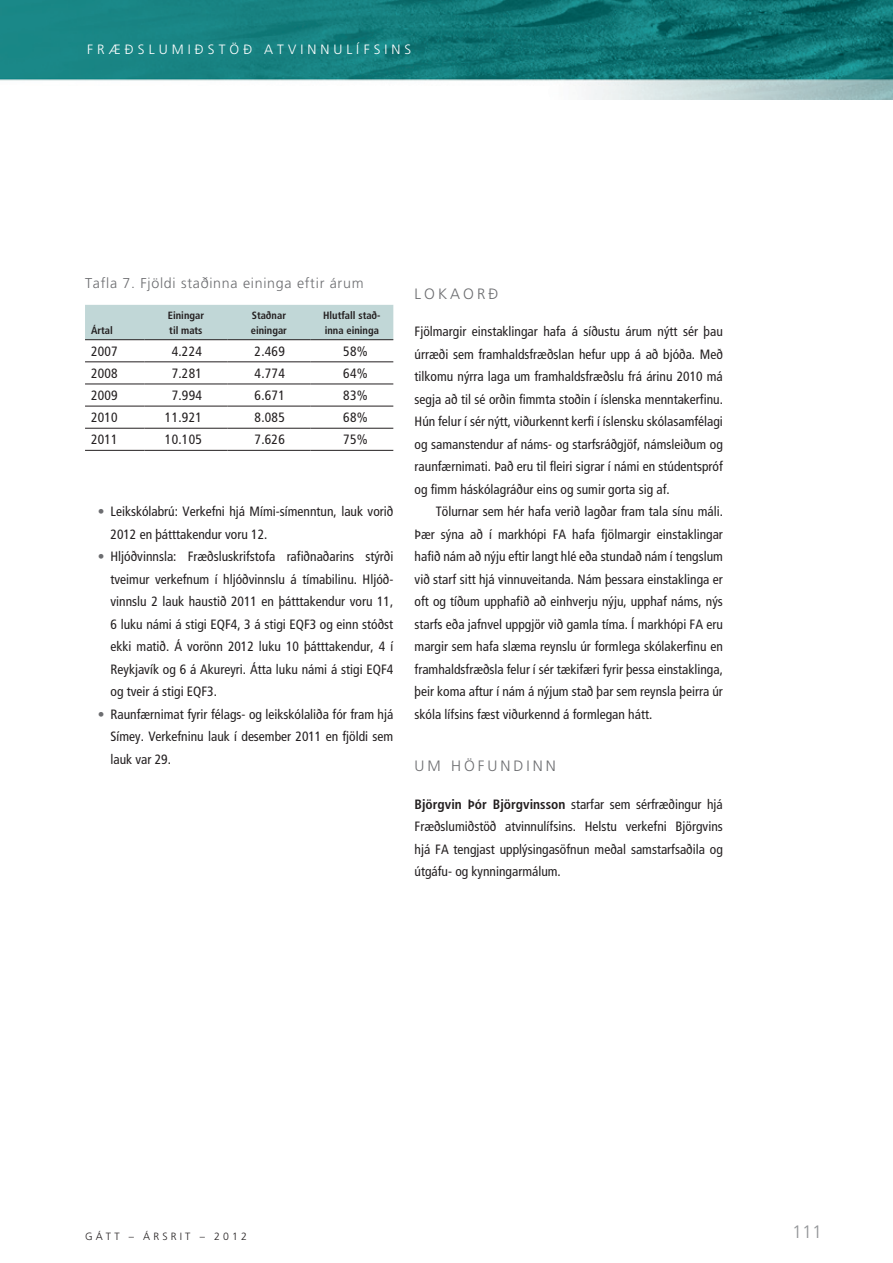
<style>
.page{position:relative;width:893px;height:1263px;background:#fff}
.page>*{position:absolute;margin:0;border:0;box-sizing:border-box;transform-origin:0 0}
.t1{font:300 18px "Frutiger";color:#939598}
.t2{font:300 15px "Frutiger";letter-spacing:.2em;color:#6c6d70}
.t3{font:300 14.25px "Frutiger";letter-spacing:.05em;color:#6c6d70}
.t4{font:condensed 13.5px/22.5px "Frutiger";color:#231f20;text-align:justify}
.t5{font:300 13.5px "Frutiger";letter-spacing:.3em;color:#fff}
.t6{font:700 condensed 10.5px/15px "Frutiger";color:#231f20}
.t7{font:300 10.5px "Frutiger";letter-spacing:.3em;color:#231f20}
.s1{color:#6c6d70}
.s2{font-weight:700}
</style>
<div class="page">
<img style="left:0;top:0;width:893px;height:100px">
<div style="left:85px;top:305px;width:308px;height:34px;background:#c1d7d7"></div>
<hr style="left:85px;top:361px;width:59px;height:1px;background:#231f20">
<hr style="left:144px;top:361px;width:83px;height:1px;background:#231f20">
<hr style="left:227px;top:361px;width:83px;height:1px;background:#231f20">
<hr style="left:310px;top:361px;width:83px;height:1px;background:#231f20">
<hr style="left:85px;top:383px;width:59px;height:1px;background:#231f20">
<hr style="left:144px;top:383px;width:83px;height:1px;background:#231f20">
<hr style="left:227px;top:383px;width:83px;height:1px;background:#231f20">
<hr style="left:310px;top:383px;width:83px;height:1px;background:#231f20">
<hr style="left:85px;top:406px;width:59px;height:1px;background:#231f20">
<hr style="left:144px;top:406px;width:83px;height:1px;background:#231f20">
<hr style="left:227px;top:406px;width:83px;height:1px;background:#231f20">
<hr style="left:310px;top:406px;width:83px;height:1px;background:#231f20">
<hr style="left:85px;top:428px;width:59px;height:1px;background:#231f20">
<hr style="left:144px;top:428px;width:83px;height:1px;background:#231f20">
<hr style="left:227px;top:428px;width:83px;height:1px;background:#231f20">
<hr style="left:310px;top:428px;width:83px;height:1px;background:#231f20">
<hr style="left:85px;top:450px;width:59px;height:1px;background:#231f20">
<hr style="left:144px;top:450px;width:83px;height:1px;background:#231f20">
<hr style="left:227px;top:450px;width:83px;height:1px;background:#231f20">
<hr style="left:310px;top:450px;width:83px;height:1px;background:#231f20">
<hr style="left:85px;top:339px;width:59px;height:1px;background:#231f20">
<hr style="left:144px;top:339px;width:83px;height:1px;background:#231f20">
<hr style="left:227px;top:339px;width:83px;height:1px;background:#231f20">
<hr style="left:310px;top:339px;width:83px;height:1px;background:#231f20">
<p class="t5" style="left:87px;top:42px;width:326px">FRÆÐSLUMIÐSTÖÐ ATVINNULÍFSINS</p>
<p class="t3" style="left:85px;top:275px;width:280px">Tafla 7. Fjöldi staðinna eininga eftir árum</p>
<p class="t6" style="left:91px;top:323px;width:23px">Ártal</p>
<p class="t6" style="left:168px;top:308px;width:38px">Einingar til mats</p>
<p class="t6" style="left:251px;top:308px;width:38px">Staðnar einingar</p>
<p class="t6" style="left:323px;top:308px;width:59px">Hlutfall stað&shy;inna eininga</p>
<p class="t4" style="left:91px;top:340px;width:28px">2007</p>
<p class="t4" style="left:172px;top:340px;width:32px">4.224</p>
<p class="t4" style="left:255px;top:340px;width:32px">2.469</p>
<p class="t4" style="left:343px;top:340px;width:26px">58%</p>
<p class="t4" style="left:91px;top:362px;width:28px">2008</p>
<p class="t4" style="left:172px;top:362px;width:32px">7.281</p>
<p class="t4" style="left:255px;top:362px;width:32px">4.774</p>
<p class="t4" style="left:343px;top:362px;width:26px">64%</p>
<p class="t4" style="left:91px;top:384px;width:28px">2009</p>
<p class="t4" style="left:172px;top:384px;width:32px">7.994</p>
<p class="t4" style="left:255px;top:384px;width:32px">6.671</p>
<p class="t4" style="left:343px;top:384px;width:26px">83%</p>
<p class="t4" style="left:91px;top:406px;width:28px">2010</p>
<p class="t4" style="left:165px;top:406px;width:38px">11.921</p>
<p class="t4" style="left:255px;top:406px;width:32px">8.085</p>
<p class="t4" style="left:343px;top:406px;width:26px">68%</p>
<p class="t4" style="left:91px;top:428px;width:28px">2011</p>
<p class="t4" style="left:165px;top:428px;width:38px">10.105</p>
<p class="t4" style="left:255px;top:428px;width:32px">7.626</p>
<p class="t4" style="left:343px;top:428px;width:26px">75%</p>
<p class="t4" style="left:111px;top:500px;width:284px;text-indent:-13px"><span class="s1">•</span> Leikskólabrú: Verkefni hjá Mími-símenntun, lauk vorið<br>2012 en þátttakendur voru 12.</p>
<p class="t4" style="left:111px;top:545px;width:284px;text-indent:-13px"><span class="s1">•</span> Hljóðvinnsla: Fræðsluskrifstofa rafiðnaðarins stýrði tveimur verkefnum í hljóðvinnslu á tímabilinu. Hljóð&shy;vinnslu 2 lauk haustið 2011 en þátttakendur voru 11, 6 luku námi á stigi EQF4, 3 á stigi EQF3 og einn stóðst ekki matið. Á vorönn 2012 luku 10 þátttakendur, 4 í Reykjavík og 6 á Akureyri. Átta luku námi á stigi EQF4 og tveir á stigi EQF3.</p>
<p class="t4" style="left:111px;top:703px;width:284px;text-indent:-13px"><span class="s1">•</span> Raunfærnimat fyrir félags- og leikskólaliða fór fram hjá Símey. Verkefninu lauk í desember 2011 en fjöldi sem lauk var 29.</p>
<p class="t2" style="left:415px;top:285px;width:85px">LOKAORÐ</p>
<p class="t4" style="left:415px;top:320px;width:310px">Fjölmargir einstaklingar hafa á síðustu árum nýtt sér þau úrræði sem framhaldsfræðslan hefur upp á að bjóða. Með tilkomu nýrra laga um framhaldsfræðslu frá árinu 2010 má segja að til sé orðin fimmta stoðin í íslenska menntakerfinu.<br>Hún felur í sér nýtt, viðurkennt kerfi í íslensku skólasamfélagi og samanstendur af náms- og starfsráðgjöf, námsleiðum og raunfærnimati. Það eru til fleiri sigrar í námi en stúdentspróf og fimm háskólagráður eins og sumir gorta sig af.</p>
<p class="t4" style="left:415px;top:500px;width:310px;text-indent:21px">Tölurnar sem hér hafa verið lagðar fram tala sínu máli.<br>Þær sýna að í markhópi FA hafa fjölmargir einstaklingar hafið nám að nýju eftir langt hlé eða stundað nám í tengslum við starf sitt hjá vinnuveitanda. Nám þessara einstaklinga er oft og tíðum upphafið að einhverju nýju, upphaf náms, nýs starfs eða jafnvel uppgjör við gamla tíma. Í markhópi FA eru margir sem hafa slæma reynslu úr formlega skólakerfinu en framhaldsfræðsla felur í sér tækifæri fyrir þessa einstaklinga, þeir koma aftur í nám á nýjum stað þar sem reynsla þeirra úr skóla lífsins fæst viðurkennd á formlegan hátt.</p>
<p class="t2" style="left:415px;top:758px;width:143px">UM HÖFUNDINN</p>
<p class="t4" style="left:415px;top:793px;width:310px"><span class="s2">Björgvin Þór Björgvinsson</span> starfar sem sérfræðingur hjá Fræðslumiðstöð atvinnulífsins. Helstu verkefni Björgvins hjá FA tengjast upplýsingasöfnun meðal samstarfsaðila og útgáfu- og kynningarmálum.</p>
<p class="t7" style="left:85px;top:1230px;width:163px">GÁTT – ÁRSRIT – 2012</p>
<h1 class="t1" style="left:792px;top:1222px;width:32px">111</h1>
</div>
